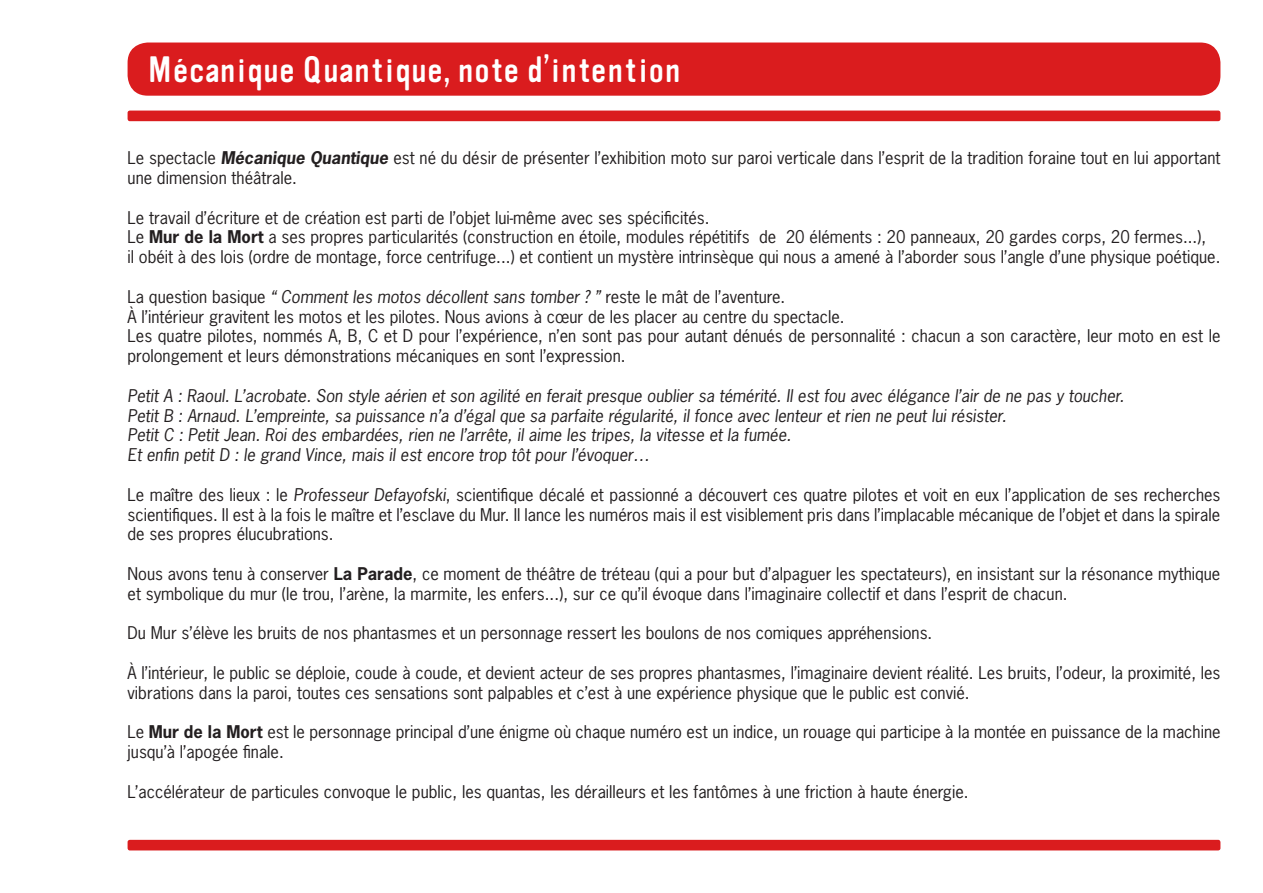
<style>
.page{position:relative;width:1263px;height:893px;background:#fff}
.page>*{position:absolute;margin:0;border:0;box-sizing:border-box;transform-origin:0 0}
.t1{font:36px "Vinyl";color:#fff}
.t2{font:16.5px/19.8px "News Gothic Std";color:#231f20}
.t3{font:italic 16.5px/19.8px "News Gothic Std";color:#231f20}
.s1{font-weight:700;font-style:italic}
.s2{font-weight:700}
.s3{font-style:italic}
</style>
<div class="page">
<div style="left:128px;top:43px;width:1092px;height:53px;background:#da1c1e;border-radius:20px"></div>
<div style="left:128px;top:840px;width:1092px;height:10px;background:#da1c1e;border-radius:2px"></div>
<div style="left:128px;top:111px;width:1092px;height:10px;background:#da1c1e;border-radius:2px"></div>
<h1 class="t1" style="left:147px;top:50px;width:535px">Mécanique Quantique, note d’intention</h1>
<p class="t2" style="left:128px;top:148px;width:1094px">Le spectacle <span class="s1">Mécanique Quantique</span> est né du désir de présenter l’exhibition moto sur paroi verticale dans l’esprit de la tradition foraine tout en lui apportant une dimension théâtrale.</p>
<p class="t2" style="left:128px;top:207px;width:1094px">Le travail d’écriture et de création est parti de l’objet lui-même avec ses spécificités.<br>Le <span class="s2">Mur de la Mort</span> a ses propres particularités (construction en étoile, modules répétitifs de 20 éléments : 20 panneaux, 20 gardes corps, 20 fermes...),<br>il obéit à des lois (ordre de montage, force centrifuge...) et contient un mystère intrinsèque qui nous a amené à l’aborder sous l’angle d’une physique poétique.</p>
<p class="t2" style="left:128px;top:286px;width:1094px">La question basique <span class="s3">“ Comment les motos décollent sans tomber ? ”</span> reste le mât de l’aventure.<br>À l’intérieur gravitent les motos et les pilotes. Nous avions à cœur de les placer au centre du spectacle.<br>Les quatre pilotes, nommés A, B, C et D pour l’expérience, n’en sont pas pour autant dénués de personnalité : chacun a son caractère, leur moto en est le prolongement et leurs démonstrations mécaniques en sont l’expression.</p>
<p class="t3" style="left:128px;top:386px;width:998px">Petit A : Raoul. L’acrobate. Son style aérien et son agilité en ferait presque oublier sa témérité. Il est fou avec élégance l’air de ne pas y toucher.<br>Petit B : Arnaud. L’empreinte, sa puissance n’a d’égal que sa parfaite régularité, il fonce avec lenteur et rien ne peut lui résister.<br>Petit C : Petit Jean. Roi des embardées, rien ne l’arrête, il aime les tripes, la vitesse et la fumée.<br>Et enfin petit D : le grand Vince, mais il est encore trop tôt pour l’évoquer…</p>
<p class="t2" style="left:128px;top:484px;width:1094px;text-align:justify">Le maître des lieux : le <span class="s3">Professeur Defayofski</span>, scientifique décalé et passionné a découvert ces quatre pilotes et voit en eux l’application de ses recherches scientifiques. Il est à la fois le maître et l’esclave du Mur. Il lance les numéros mais il est visiblement pris dans l’implacable mécanique de l’objet et dans la spirale de ses propres élucubrations.</p>
<p class="t2" style="left:128px;top:564px;width:1094px">Nous avons tenu à conserver <span class="s2">La Parade</span>, ce moment de théâtre de tréteau (qui a pour but d’alpaguer les spectateurs), en insistant sur la résonance mythique et symbolique du mur (le trou, l’arène, la marmite, les enfers...), sur ce qu’il évoque dans l’imaginaire collectif et dans l’esprit de chacun.</p>
<p class="t2" style="left:128px;top:623px;width:806px">Du Mur s’élève les bruits de nos phantasmes et un personnage ressert les boulons de nos comiques appréhensions.</p>
<p class="t2" style="left:128px;top:663px;width:1094px">À l’intérieur, le public se déploie, coude à coude, et devient acteur de ses propres phantasmes, l’imaginaire devient réalité. Les bruits, l’odeur, la proximité, les vibrations dans la paroi, toutes ces sensations sont palpables et c’est à une expérience physique que le public est convié.</p>
<p class="t2" style="left:128px;top:722px;width:1094px">Le <span class="s2">Mur de la Mort</span> est le personnage principal d’une énigme où chaque numéro est un indice, un rouage qui participe à la montée en puissance de la machine jusqu’à l’apogée finale.</p>
<p class="t2" style="left:128px;top:781px;width:842px">L’accélérateur de particules convoque le public, les quantas, les dérailleurs et les fantômes à une friction à haute énergie.</p>
</div>
